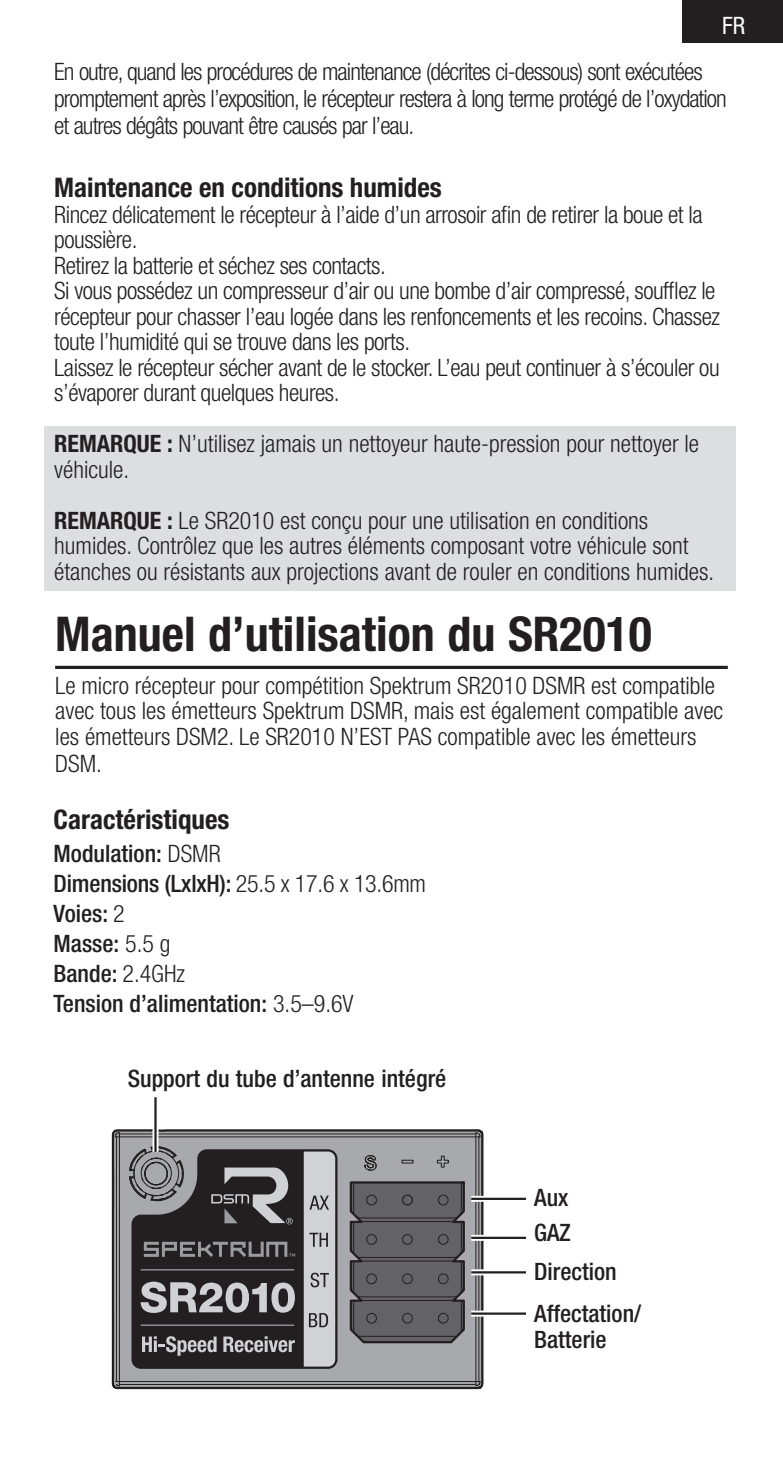
<style>
.page{position:relative;width:783px;height:1458px;background:#fff}
.page>*{position:absolute;margin:0;border:0;box-sizing:border-box;transform-origin:0 0}
.t1{font:700 condensed 48px "Helvetica Neue LT Std";color:#231f20}
.t2{font:700 condensed 27px "Helvetica Neue LT Std";color:#231f20}
.t3{font:300 condensed 24px/26.1px "Helvetica Neue LT Std";color:#231f20}
.t4{font:300 condensed 24px/25.5px "Helvetica Neue LT Std";letter-spacing:-.02em;color:#231f20}
.t5{font:300 condensed 24px/27px "Helvetica Neue LT Std";letter-spacing:-.04em;color:#231f20}
.t6{font:500 condensed 24px/30px "Helvetica Neue LT Std";color:#231f20}
.t7{font:condensed 24px "Helvetica Neue LT Std";color:#fff}
.s1{font-weight:700}
.s2{font-weight:300}
</style>
<div class="page">
<div style="left:683px;top:0;width:100px;height:43px;background:#231f20"></div>
<hr style="left:55px;top:666px;width:673px;height:3px;background:#231f20">
<div style="left:45px;top:426px;width:691px;height:165px;background:#dddee0"></div>
<svg style="left:111px;top:1129px;width:373px;height:261px;background:#6f6e70"></svg>
<svg style="left:471px;top:1196px;width:55px;height:6px"></svg>
<svg style="left:471px;top:1235px;width:55px;height:6px"></svg>
<div style="left:471px;top:1269px;width:55px;height:6px;background:#fff"></div>
<div style="left:471px;top:1311px;width:55px;height:6px;background:#fff"></div>
<hr style="left:471px;top:1198px;width:55px;height:2px;background:#231f20">
<hr style="left:471px;top:1237px;width:55px;height:2px;background:#231f20">
<hr style="left:471px;top:1271px;width:55px;height:3px;background:#231f20">
<hr style="left:471px;top:1312px;width:55px;height:3px;background:#231f20">
<div style="left:153px;top:1097px;width:6px;height:55px;background:#fff"></div>
<hr style="left:154px;top:1097px;width:3px;height:55px;background:#231f20">
<p class="t7" style="left:722px;top:12px;width:25px">FR</p>
<p class="t5" style="left:54px;top:58px;width:674px">En outre, quand les procédures de maintenance (décrites ci-dessous) sont exécutées promptement après l’exposition, le récepteur restera à long terme protégé de l’oxydation et autres dégâts pouvant être causés par l’eau.</p>
<p class="t2" style="left:54px;top:171px;width:389px">Maintenance en conditions humides</p>
<p class="t4" style="left:54px;top:201px;width:667px">Rincez délicatement le récepteur à l’aide d’un arrosoir afin de retirer la boue et la poussière.<br>Retirez la batterie et séchez ses contacts.<br>Si vous possédez un compresseur d’air ou une bombe d’air compressé, soufflez le récepteur pour chasser l’eau logée dans les renfoncements et les recoins. Chassez toute l’humidité qui se trouve dans les ports.<br>Laissez le récepteur sécher avant de le stocker. L’eau peut continuer à s’écouler ou s’évaporer durant quelques heures.</p>
<p class="t3" style="left:54px;top:431px;width:646px"><span class="s1">REMARQUE :</span> N’utilisez jamais un nettoyeur haute-pression pour nettoyer le véhicule.</p>
<p class="t3" style="left:54px;top:507px;width:661px"><span class="s1">REMARQUE :</span> Le SR2010 est conçu pour une utilisation en conditions humides. Contrôlez que les autres éléments composant votre véhicule sont étanches ou résistants aux projections avant de rouler en conditions humides.</p>
<h1 class="t1" style="left:55px;top:605px;width:598px">Manuel d’utilisation du SR2010</h1>
<p class="t3" style="left:55px;top:672px;width:670px">Le micro récepteur pour compétition Spektrum SR2010 DSMR est compatible avec tous les émetteurs Spektrum DSMR, mais est également compatible avec les émetteurs DSM2. Le SR2010 N’EST PAS compatible avec les émetteurs DSM.</p>
<p class="t2" style="left:54px;top:803px;width:177px">Caractéristiques</p>
<p class="t6" style="left:54px;top:838px;width:374px">Modulation: <span class="s2">DSMR<br></span>Dimensions (LxlxH): <span class="s2">25.5 x 17.6 x 13.6mm<br></span>Voies: <span class="s2">2<br></span>Masse: <span class="s2">5.5 g<br></span>Bande: <span class="s2">2.4GHz<br></span>Tension d’alimentation: <span class="s2">3.5–9.6V</span></p>
<p class="t6" style="left:128px;top:1063px;width:320px">Support du tube d’antenne intégré</p>
<p class="t6" style="left:534px;top:1183px;width:36px">Aux</p>
<p class="t6" style="left:534px;top:1217px;width:38px">GAZ</p>
<p class="t6" style="left:534px;top:1256px;width:84px">Direction</p>
<p class="t6" style="left:534px;top:1300px;width:109px;line-height:26.4px">Affectation/<br>Batterie</p>
</div>
